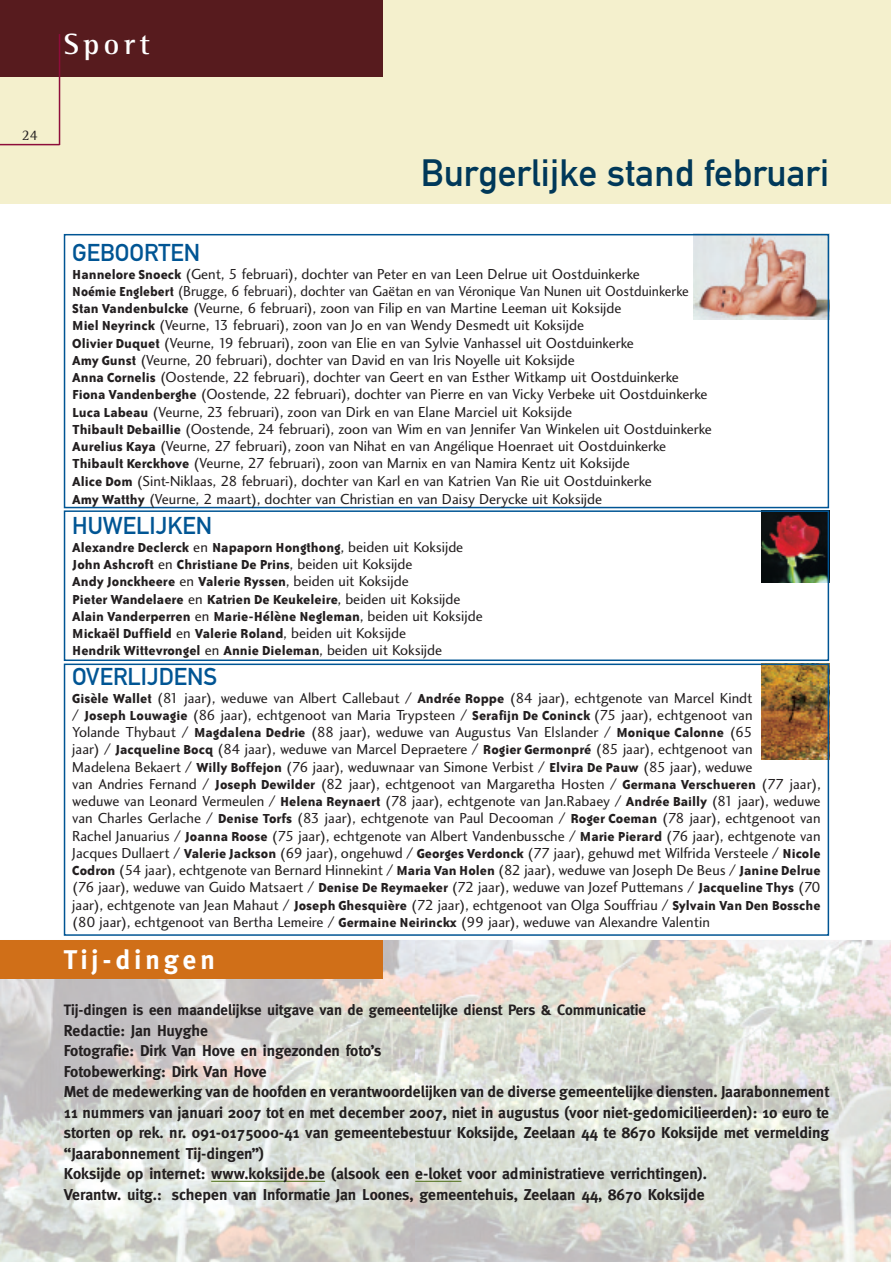
<style>
.page{position:relative;width:891px;height:1262px;background:#fff}
.page>*{position:absolute;margin:0;border:0;box-sizing:border-box;transform-origin:0 0}
.t1{font:37.5px "DIN Mittelschrift";color:#003859}
.t2{font:700 30px "Rotis Semi Serif";letter-spacing:.15em;color:#fff}
.t3{font:700 27px "Meta";letter-spacing:.15em;color:#fff}
.t4{font:24px "DIN Mittelschrift";color:#005594}
.t5{font:700 15.75px/20.4px "Meta";color:#231f20}
.t6{font:15px/17.2px "Charlotte Sans Book Plain";color:#231f20}
.t7{font:700 15px/17.2px "Bailey Sans ITC";color:#231f20}
.t8{font:700 15px "Meta";color:#231f20}
.t9{font:15px "Rotis Semi Serif";color:#231f20}
.s1{font-family:"Bailey Sans ITC";font-weight:700}
.s2{font-family:"Charlotte Sans Book Plain";font-weight:400}
</style>
<div class="page">
<div style="left:0;top:0;width:891px;height:204px;background:#f4f0cd"></div>
<div style="left:0;top:0;width:383px;height:77px;background:#571b1e"></div>
<hr style="left:59px;top:34px;width:1px;height:111px;background:#8d0d3a">
<hr style="left:0;top:144px;width:60px;height:1px;background:#8d0d3a">
<svg style="left:63px;top:233px;width:767px;height:428px"></svg>
<img style="left:761px;top:666px;width:65px;height:93px">
<div style="left:64px;top:663px;width:765px;height:272px;border:2px solid #005594"></div>
<img style="left:0;top:940px;width:891px;height:322px">
<div style="left:0;top:940px;width:383px;height:38px;background:#d06f18"></div>
<hr style="left:211px;top:1181px;width:114px;height:1px;background:#4e6e17">
<hr style="left:415px;top:1181px;width:46px;height:1px;background:#4e6e17">
<h2 class="t2" style="left:64px;top:33px;width:88px">Sport</h2>
<p class="t9" style="left:22px;top:130px;width:17px">24</p>
<h1 class="t1" style="left:421px;top:159px;width:410px">Burgerlijke stand februari</h1>
<h3 class="t4" style="left:72px;top:243px;width:129px">GEBOORTEN</h3>
<p class="t6" style="left:72px;top:266px;width:641px"><span class="s1">Hannelore Snoeck</span> (Gent, 5 februari), dochter van Peter en van Leen Delrue uit Oostduinkerke<br><span class="s1">Noémie Englebert</span> (Brugge, 6 februari), dochter van Gaëtan en van Véronique Van Nunen uit Oostduinkerke <span class="s1">Stan Vandenbulcke</span> (Veurne, 6 februari), zoon van Filip en van Martine Leeman uit Koksijde<br><span class="s1">Miel Neyrinck</span> (Veurne, 13 februari), zoon van Jo en van Wendy Desmedt uit Koksijde<br><span class="s1">Olivier Duquet</span> (Veurne, 19 februari), zoon van Elie en van Sylvie Vanhassel uit Oostduinkerke<br><span class="s1">Amy Gunst</span> (Veurne, 20 februari), dochter van David en van Iris Noyelle uit Koksijde<br><span class="s1">Anna Cornelis</span> (Oostende, 22 februari), dochter van Geert en van Esther Witkamp uit Oostduinkerke <span class="s1">Fiona Vandenberghe</span> (Oostende, 22 februari), dochter van Pierre en van Vicky Verbeke uit Oostduinkerke <span class="s1">Luca Labeau</span> (Veurne, 23 februari), zoon van Dirk en van Elane Marciel uit Koksijde<br><span class="s1">Thibault Debaillie</span> (Oostende, 24 februari), zoon van Wim en van Jennifer Van Winkelen uit Oostduinkerke <span class="s1">Aurelius Kaya</span> (Veurne, 27 februari), zoon van Nihat en van Angélique Hoenraet uit Oostduinkerke <span class="s1">Thibault Kerckhove</span> (Veurne, 27 februari), zoon van Marnix en van Namira Kentz uit Koksijde<br><span class="s1">Alice Dom</span> (Sint-Niklaas, 28 februari), dochter van Karl en van Katrien Van Rie uit Oostduinkerke<br><span class="s1">Amy Watthy</span> (Veurne, 2 maart), dochter van Christian en van Daisy Derycke uit Koksijde</p>
<h3 class="t4" style="left:72px;top:516px;width:141px">HUWELIJKEN</h3>
<p class="t7" style="left:72px;top:539px;width:412px">Alexandre Declerck <span class="s2">en</span> Napaporn Hongthong<span class="s2">, beiden uit Koksijde </span>John Ashcroft <span class="s2">en</span> Christiane De Prins<span class="s2">, beiden uit Koksijde<br></span>Andy Jonckheere <span class="s2">en</span> Valerie Ryssen<span class="s2">, beiden uit Koksijde<br></span>Pieter Wandelaere <span class="s2">en</span> Katrien De Keukeleire<span class="s2">, beiden uit Koksijde </span>Alain Vanderperren <span class="s2">en</span> Marie-Hélène Negleman<span class="s2">, beiden uit Koksijde </span>Mickaël Duffield <span class="s2">en</span> Valerie Roland<span class="s2">, beiden uit Koksijde<br></span>Hendrik Wittevrongel <span class="s2">en</span> Annie Dieleman<span class="s2">, beiden uit Koksijde</span></p>
<h3 class="t4" style="left:72px;top:668px;width:147px">OVERLIJDENS</h3>
<p class="t6" style="left:72px;top:690px;width:750px"><span class="s1">Gisèle Wallet</span> (81 jaar), weduwe van Albert Callebaut / <span class="s1">Andrée Roppe</span> (84 jaar), echtgenote van Marcel Kindt<br>/ <span class="s1">Joseph Louwagie</span> (86 jaar), echtgenoot van Maria Trypsteen / <span class="s1">Serafijn De Coninck</span> (75 jaar), echtgenoot van<br>Yolande Thybaut / <span class="s1">Magdalena Dedrie</span> (88 jaar), weduwe van Augustus Van Elslander / <span class="s1">Monique Calonne</span> (65<br>jaar) / <span class="s1">Jacqueline Bocq</span> (84 jaar), weduwe van Marcel Depraetere / <span class="s1">Rogier Germonpré</span> (85 jaar), echtgenoot van<br>Madelena Bekaert / <span class="s1">Willy Boffejon</span> (76 jaar), weduwnaar van Simone Verbist / <span class="s1">Elvira De Pauw</span> (85 jaar), weduwe<br>van Andries Fernand / <span class="s1">Joseph Dewilder</span> (82 jaar), echtgenoot van Margaretha Hosten / <span class="s1">Germana Verschueren</span> (77 jaar), weduwe van Leonard Vermeulen / <span class="s1">Helena Reynaert</span> (78 jaar), echtgenote van Jan.Rabaey / <span class="s1">Andrée Bailly</span> (81 jaar), weduwe van Charles Gerlache / <span class="s1">Denise Torfs</span> (83 jaar), echtgenote van Paul Decooman / <span class="s1">Roger Coeman</span> (78 jaar), echtgenoot van Rachel Januarius / <span class="s1">Joanna Roose</span> (75 jaar), echtgenote van Albert Vandenbussche / <span class="s1">Marie Pierard</span> (76 jaar), echtgenote van Jacques Dullaert / <span class="s1">Valerie Jackson</span> (69 jaar), ongehuwd / <span class="s1">Georges Verdonck</span> (77 jaar), gehuwd met Wilfrida Versteele / <span class="s1">Nicole Codron</span> (54 jaar), echtgenote van Bernard Hinnekint / <span class="s1">Maria Van Holen</span> (82 jaar), weduwe van Joseph De Beus / <span class="s1">Janine Delrue </span>(76 jaar), weduwe van Guido Matsaert / <span class="s1">Denise De Reymaeker</span> (72 jaar), weduwe van Jozef Puttemans / <span class="s1">Jacqueline Thys</span> (70 jaar), echtgenote van Jean Mahaut / <span class="s1">Joseph Ghesquière</span> (72 jaar), echtgenoot van Olga Souffriau / <span class="s1">Sylvain Van Den Bossche </span>(80 jaar), echtgenoot van Bertha Lemeire / <span class="s1">Germaine Neirinckx</span> (99 jaar), weduwe van Alexandre Valentin</p>
<h3 class="t3" style="left:64px;top:949px;width:152px">Tij-dingen</h3>
<p class="t8" style="left:64px;top:1004px;width:584px">Tij-dingen is een maandelijkse uitgave van de gemeentelijke dienst Pers &amp; Communicatie</p>
<p class="t5" style="left:64px;top:1021px;width:767px">Redactie: Jan Huyghe<br>Fotografie: Dirk Van Hove en ingezonden foto’s<br>Fotobewerking: Dirk Van Hove<br>Met de medewerking van de hoofden en verantwoordelijken van de diverse gemeentelijke diensten. Jaarabonnement 11 nummers van januari 2007 tot en met december 2007, niet in augustus (voor niet-gedomicilieerden): 10 euro te storten op rek. nr. 091-0175000-41 van gemeentebestuur Koksijde, Zeelaan 44 te 8670 Koksijde met vermelding “Jaarabonnement Tij-dingen”)<br>Koksijde op internet: www.koksijde.be (alsook een e-loket voor administratieve verrichtingen).<br>Verantw. uitg.: schepen van Informatie Jan Loones, gemeentehuis, Zeelaan 44, 8670 Koksijde</p>
</div>
